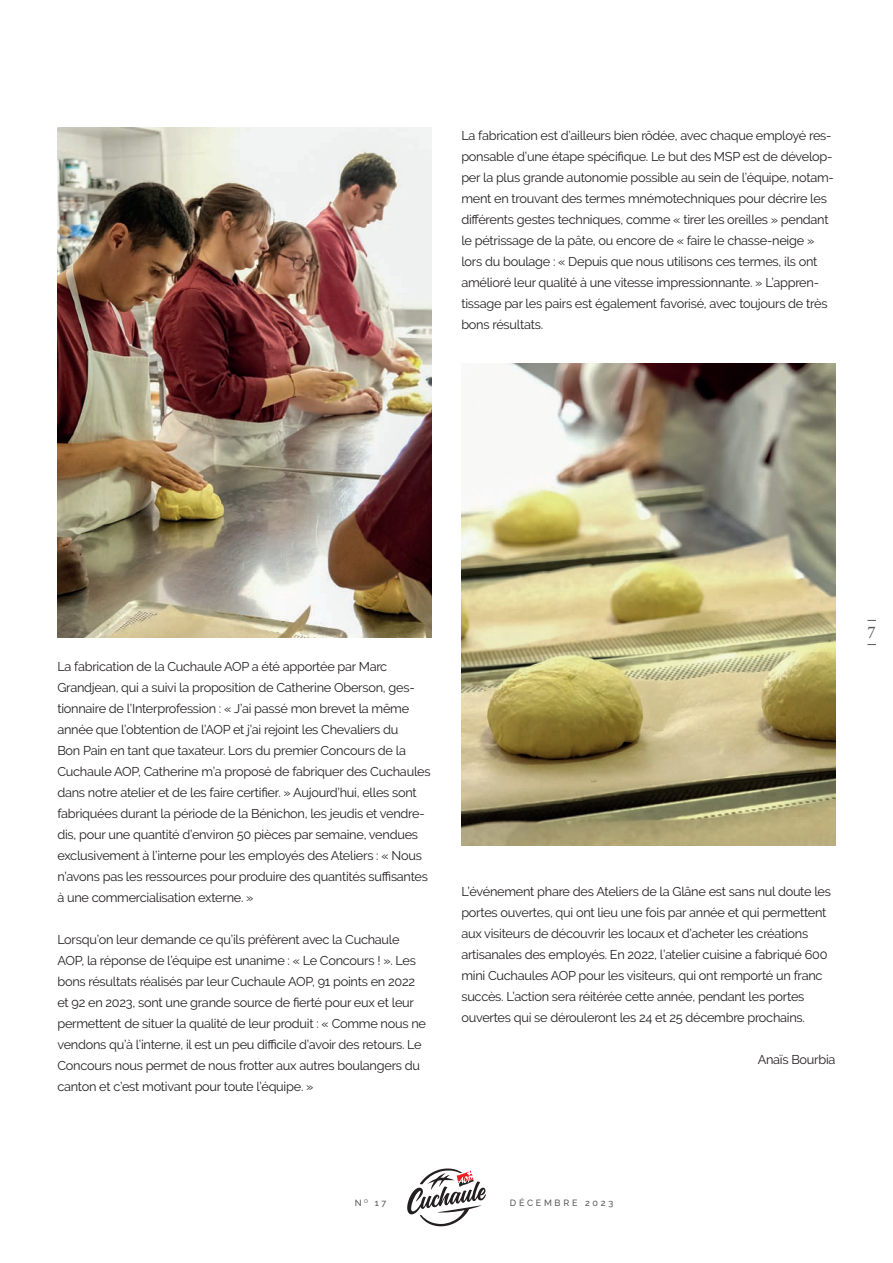
<style>
.page{position:relative;width:893px;height:1263px;background:#fff}
.page>*{position:absolute;margin:0;border:0;box-sizing:border-box;transform-origin:0 0}
.t1{font:18px "Crimson Text";color:#57585a}
.t2{font:12.75px/21px "Raleway";letter-spacing:-.02em;color:#231f20}
.t3{font:500 9px "Raleway";letter-spacing:.3em;color:#57585a}
</style>
<div class="page">
<svg style="left:407px;top:1168px;width:79px;height:58px"></svg>
<img style="left:57px;top:128px;width:375px;height:510px">
<img style="left:461px;top:364px;width:375px;height:482px">
<p class="t2" style="left:461px;top:124px;width:374px">La fabrication est d’ailleurs bien rôdée, avec chaque employé res&shy;ponsable d’une étape spécifique. Le but des MSP est de dévelop&shy;per la plus grande autonomie possible au sein de l’équipe, notam&shy;ment en trouvant des termes mnémotechniques pour décrire les différents gestes techniques, comme « tirer les oreilles » pendant le pétrissage de la pâte, ou encore de « faire le chasse-neige » lors du boulage : « Depuis que nous utilisons ces termes, ils ont amélioré leur qualité à une vitesse impressionnante. » L’appren&shy;tissage par les pairs est également favorisé, avec toujours de très bons résultats.</p>
<p class="t2" style="left:57px;top:656px;width:375px">La fabrication de la Cuchaule AOP a été apportée par Marc Grandjean, qui a suivi la proposition de Catherine Oberson, ges&shy;tionnaire de l’Interprofession : « J’ai passé mon brevet la même année que l’obtention de l’AOP et j’ai rejoint les Chevaliers du<br>Bon Pain en tant que taxateur. Lors du premier Concours de la Cuchaule AOP, Catherine m’a proposé de fabriquer des Cuchaules dans notre atelier et de les faire certifier. » Aujourd’hui, elles sont fabriquées durant la période de la Bénichon, les jeudis et vendre&shy;dis, pour une quantité d’environ 50 pièces par semaine, vendues exclusivement à l’interne pour les employés des Ateliers : « Nous n’avons pas les ressources pour produire des quantités suffisantes à une commercialisation externe. »</p>
<p class="t2" style="left:57px;top:929px;width:370px">Lorsqu’on leur demande ce qu’ils préfèrent avec la Cuchaule AOP, la réponse de l’équipe est unanime : « Le Concours ! ». Les bons résultats réalisés par leur Cuchaule AOP, 91 points en 2022 et 92 en 2023, sont une grande source de fierté pour eux et leur permettent de situer la qualité de leur produit : « Comme nous ne vendons qu’à l’interne, il est un peu difficile d’avoir des retours. Le Concours nous permet de nous frotter aux autres boulangers du canton et c’est motivant pour toute l’équipe. »</p>
<p class="t2" style="left:461px;top:881px;width:371px">L’événement phare des Ateliers de la Glâne est sans nul doute les portes ouvertes, qui ont lieu une fois par année et qui permettent aux visiteurs de découvrir les locaux et d’acheter les créations artisanales des employés. En 2022, l’atelier cuisine a fabriqué 600 mini Cuchaules AOP pour les visiteurs, qui ont remporté un franc succès. L’action sera réitérée cette année, pendant les portes ouvertes qui se dérouleront les 24 et 25 décembre prochains.</p>
<p class="t2" style="left:758px;top:1049px;width:79px">Anaïs Bourbia</p>
<h1 class="t1" style="left:867px;top:620px;width:10px">7</h1>
<p class="t3" style="left:355px;top:1197px;width:33px">N<sup>O</sup> 17</p>
<p class="t3" style="left:510px;top:1197px;width:105px">DÉCEMBRE 2023</p>
</div>
